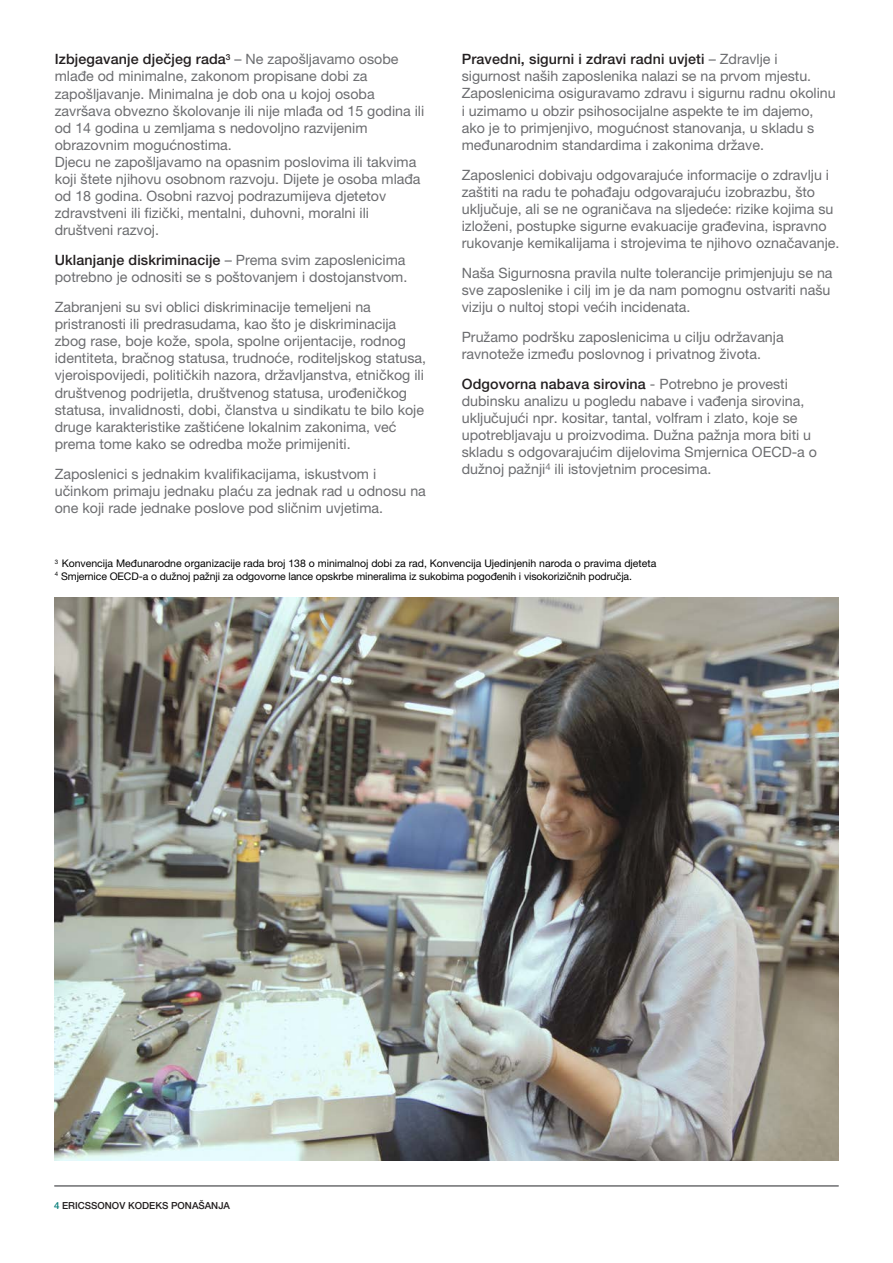
<style>
.page{position:relative;width:893px;height:1263px;background:#fff}
.page>*{position:absolute;margin:0;border:0;box-sizing:border-box;transform-origin:0 0}
.t1{font:14.25px/17.1px "Ericsson Sans";color:#6c6d70}
.t2{font:10.5px/12.6px "Ericsson Sans";color:#000}
.t3{font:500 9.75px "Ericsson Sans";color:#231f20}
.s1{font-weight:500;color:#231f20}
.s2{color:#067d79}
</style>
<div class="page">
<hr style="left:55px;top:1185px;width:783px;height:2px;background:#6c6d70">
<img style="left:55px;top:597px;width:783px;height:564px">
<p class="t1" style="left:55px;top:51px;width:371px"><span class="s1">Izbjegavanje dječjeg rada</span><sup>3</sup> – Ne zapošljavamo osobe mlađe od minimalne, zakonom propisane dobi za zapošljavanje. Minimalna je dob ona u kojoj osoba završava obvezno školovanje ili nije mlađa od 15 godina ili od 14 godina u zemljama s nedovoljno razvijenim obrazovnim mogućnostima.<br>Djecu ne zapošljavamo na opasnim poslovima ili takvima koji štete njihovu osobnom razvoju. Dijete je osoba mlađa od 18 godina. Osobni razvoj podrazumijeva djetetov zdravstveni ili fizički, mentalni, duhovni, moralni ili društveni razvoj.</p>
<p class="t1" style="left:55px;top:252px;width:354px"><span class="s1">Uklanjanje diskriminacije</span> – Prema svim zaposlenicima potrebno je odnositi se s poštovanjem i dostojanstvom.</p>
<p class="t1" style="left:55px;top:298px;width:373px">Zabranjeni su svi oblici diskriminacije temeljeni na pristranosti ili predrasudama, kao što je diskriminacija zbog rase, boje kože, spola, spolne orijentacije, rodnog identiteta, bračnog statusa, trudnoće, roditeljskog statusa, vjeroispovijedi, političkih nazora, državljanstva, etničkog ili društvenog podrijetla, društvenog statusa, urođeničkog statusa, invalidnosti, dobi, članstva u sindikatu te bilo koje druge karakteristike zaštićene lokalnim zakonima, već prema tome kako se odredba može primijeniti.</p>
<p class="t1" style="left:55px;top:465px;width:373px">Zaposlenici s jednakim kvalifikacijama, iskustvom i učinkom primaju jednaku plaću za jednak rad u odnosu na one koji rade jednake poslove pod sličnim uvjetima.</p>
<p class="t1" style="left:462px;top:51px;width:375px"><span class="s1">Pravedni, sigurni i zdravi radni uvjeti</span> – Zdravlje i sigurnost naših zaposlenika nalazi se na prvom mjestu.<br>Zaposlenicima osiguravamo zdravu i sigurnu radnu okolinu i uzimamo u obzir psihosocijalne aspekte te im dajemo, ako je to primjenjivo, mogućnost stanovanja, u skladu s međunarodnim standardima i zakonima države.</p>
<p class="t1" style="left:462px;top:166px;width:379px">Zaposlenici dobivaju odgovarajuće informacije o zdravlju i zaštiti na radu te pohađaju odgovarajuću izobrazbu, što uključuje, ali se ne ograničava na sljedeće: rizike kojima su izloženi, postupke sigurne evakuacije građevina, ispravno rukovanje kemikalijama i strojevima te njihovo označavanje.</p>
<p class="t1" style="left:462px;top:264px;width:372px">Naša Sigurnosna pravila nulte tolerancije primjenjuju se na sve zaposlenike i cilj im je da nam pomognu ostvariti našu viziju o nultoj stopi većih incidenata.</p>
<p class="t1" style="left:462px;top:328px;width:323px">Pružamo podršku zaposlenicima u cilju održavanja ravnoteže između poslovnog i privatnog života.</p>
<p class="t1" style="left:462px;top:375px;width:357px"><span class="s1">Odgovorna nabava sirovina</span> - Potrebno je provesti dubinsku analizu u pogledu nabave i vađenja sirovina, uključujući npr. kositar, tantal, volfram i zlato, koje se upotrebljavaju u proizvodima. Dužna pažnja mora biti u skladu s odgovarajućim dijelovima Smjernica OECD-a o dužnoj pažnji<sup>4</sup> ili istovjetnim procesima.</p>
<p class="t2" style="left:55px;top:557px;width:603px"><sup>3</sup> Konvencija Međunarodne organizacije rada broj 138 o minimalnoj dobi za rad, Konvencija Ujedinjenih naroda o pravima djeteta<br><sup>4</sup> Smjernice OECD-a o dužnoj pažnji za odgovorne lance opskrbe mineralima iz sukobima pogođenih i visokorizičnih područja.</p>
<p class="t3" style="left:54px;top:1200px;width:178px"><span class="s2">4</span> ERICSSONOV KODEKS PONAŠANJA</p>
</div>
